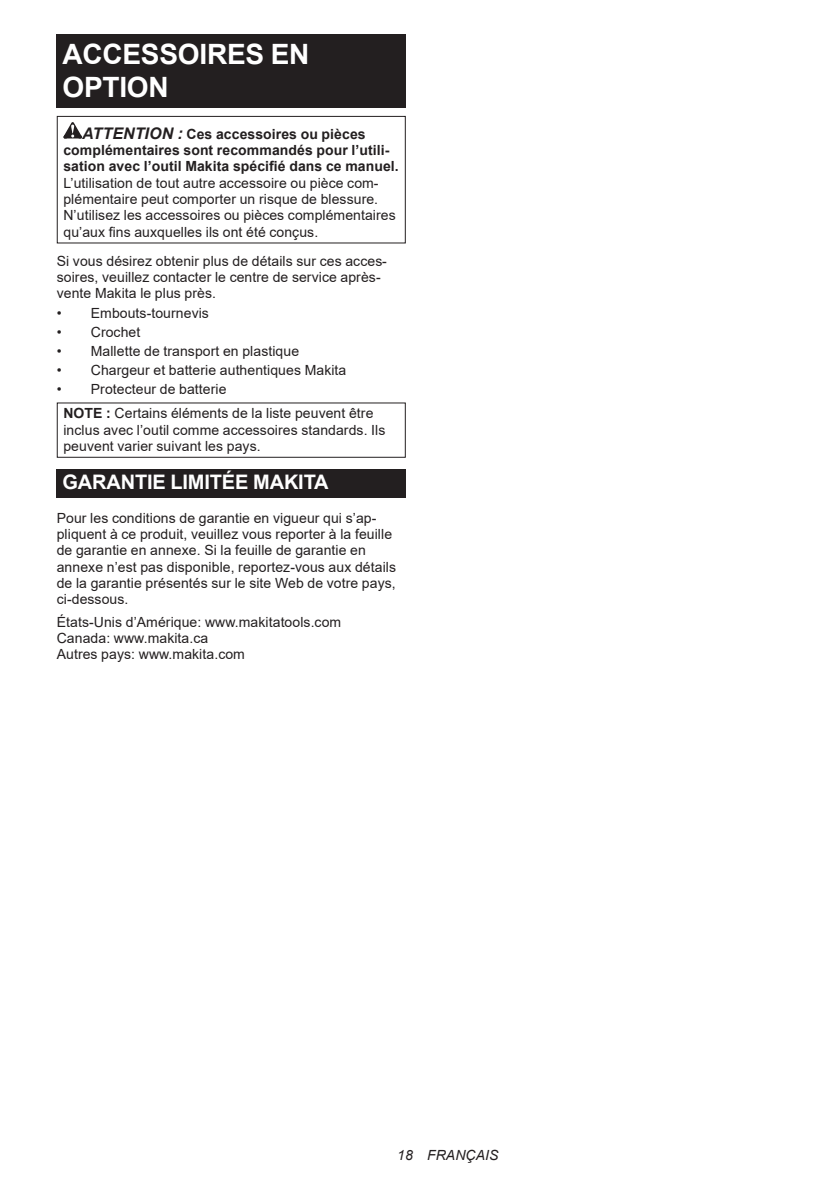
<style>
.page{position:relative;width:840px;height:1191px;background:#fff}
.page>*{position:absolute;margin:0;border:0;box-sizing:border-box;transform-origin:0 0}
.t1{font:700 28px/32.8px "Arial";letter-spacing:-.01em;color:#fff}
.t2{font:700 20px "Arial";letter-spacing:-.01em;color:#fff}
.t3{font:14px/16.4px "Arial";letter-spacing:.005em;color:#231f20}
.t4{font:700 14px/16.4px "Arial";letter-spacing:.005em;color:#231f20}
.t5{font:italic 14px "Arial";letter-spacing:.005em;color:#231f20}
.s1{font-style:italic;font-size:16px}
.s2{font-weight:700}
</style>
<div class="page">
<div style="left:57px;top:34px;width:348px;height:74px;background:#231f20"></div>
<svg style="left:63px;top:122px;width:19px;height:16px"></svg>
<div style="left:57px;top:116px;width:348px;height:127px;border:1px solid #231f20"></div>
<div style="left:57px;top:402px;width:348px;height:56px;border:1px solid #231f20"></div>
<div style="left:57px;top:469px;width:348px;height:28px;background:#231f20"></div>
<h1 class="t1" style="left:62px;top:38px;width:248px">ACCESSOIRES EN<br>OPTION</h1>
<p class="t4" style="left:63px;top:125px;width:336px;text-indent:19px"><span class="s1">ATTENTION :</span> Ces accessoires ou pièces complémentaires sont recommandés pour l’utili&shy;sation avec l’outil Makita spécifié dans ce manuel.</p>
<p class="t3" style="left:63px;top:174px;width:334px">L’utilisation de tout autre accessoire ou pièce com&shy;plémentaire peut comporter un risque de blessure.<br>N’utilisez les accessoires ou pièces complémentaires qu’aux fins auxquelles ils ont été conçus.</p>
<p class="t3" style="left:57px;top:252px;width:331px">Si vous désirez obtenir plus de détails sur ces acces&shy;soires, veuillez contacter le centre de service après&shy;vente Makita le plus près.</p>
<p class="t3" style="left:57px;top:304px;width:154px">• Embouts-tournevis</p>
<p class="t3" style="left:57px;top:323px;width:85px">• Crochet</p>
<p class="t3" style="left:57px;top:343px;width:244px">• Mallette de transport en plastique</p>
<p class="t3" style="left:57px;top:362px;width:291px">• Chargeur et batterie authentiques Makita</p>
<p class="t3" style="left:63px;top:377px;width:311px;line-height:23.8px;text-indent:-7px">• Protecteur de batterie<br><span class="s2">NOTE :</span> Certains éléments de la liste peuvent être</p>
<p class="t3" style="left:63px;top:421px;width:323px">inclus avec l’outil comme accessoires standards. Ils peuvent varier suivant les pays.</p>
<h2 class="t2" style="left:62px;top:468px;width:268px">GARANTIE LIMITÉE MAKITA</h2>
<p class="t3" style="left:57px;top:509px;width:340px">Pour les conditions de garantie en vigueur qui s’ap&shy;pliquent à ce produit, veuillez vous reporter à la feuille de garantie en annexe. Si la feuille de garantie en annexe n’est pas disponible, reportez-vous aux détails de la garantie présentés sur le site Web de votre pays, ci-dessous.</p>
<p class="t3" style="left:57px;top:613px;width:286px">États-Unis d’Amérique: www.makitatools.com<br>Canada: www.makita.ca<br>Autres pays: www.makita.com</p>
<p class="t5" style="left:397px;top:1146px;width:17px">18</p>
<p class="t5" style="left:427px;top:1146px;width:73px">FRANÇAIS</p>
</div>
